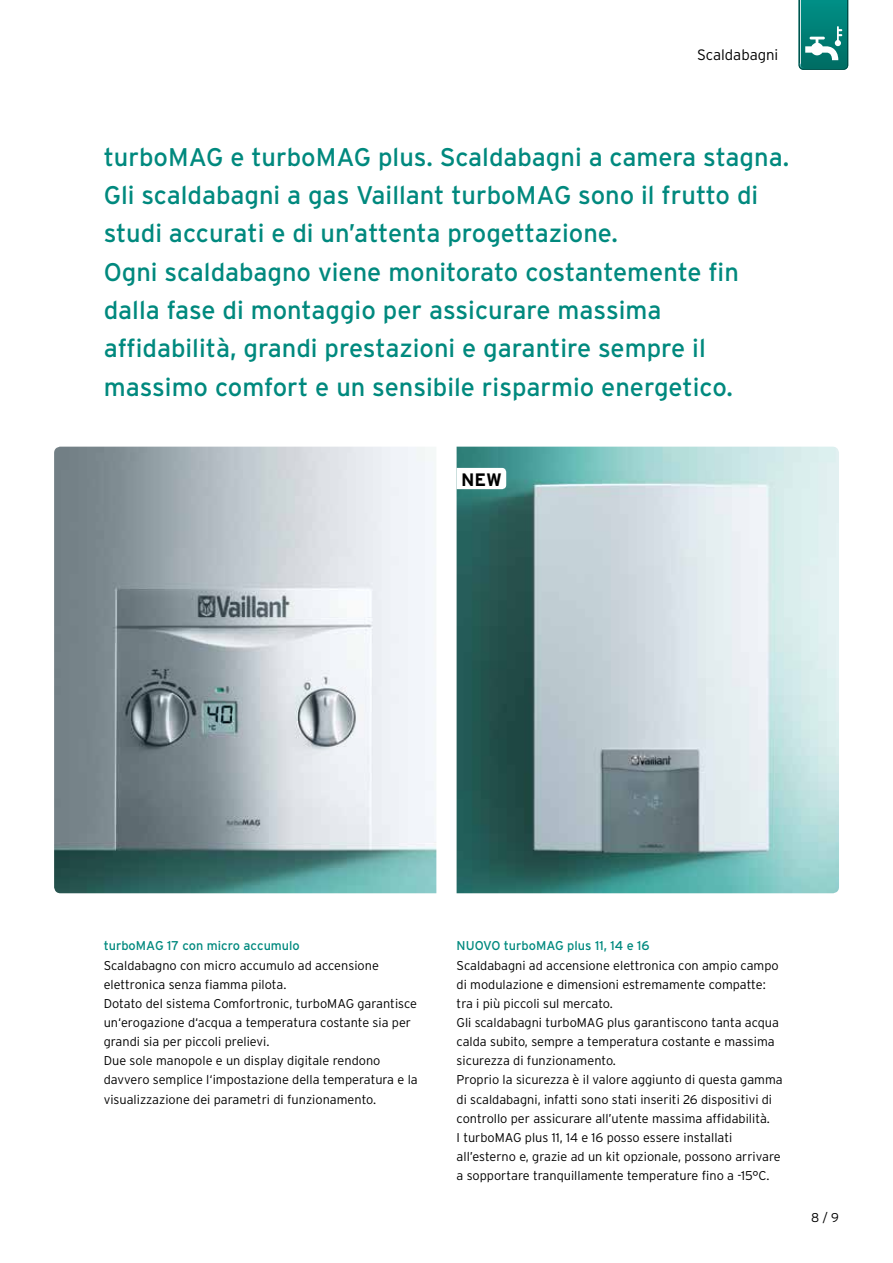
<style>
.page{position:relative;width:893px;height:1263px;background:#fff}
.page>*{position:absolute;margin:0;border:0;box-sizing:border-box;transform-origin:0 0}
.t1{font:25.5px/38.2px "Interstate OT";color:#00897e}
.t2{font:700 18px "Interstate OT";color:#000}
.t3{font:300 15px "Interstate";color:#000}
.t4{font:300 12.75px/19.2px "Interstate OT";color:#000}
.t5{font:12.75px "Interstate OT";color:#00897e}
.t6{font:300 12.75px "Interstate";color:#000}
</style>
<div class="page">
<img style="left:54px;top:447px;width:382px;height:446px">
<svg style="left:799px;top:0;width:49px;height:70px;background:#228d85"></svg>
<img style="left:457px;top:447px;width:382px;height:446px">
<svg style="left:457px;top:468px;width:49px;height:21px"></svg>
<p class="t3" style="left:697px;top:47px;width:83px">Scaldabagni</p>
<p class="t1" style="left:104px;top:138px;width:687px">turboMAG e turboMAG plus. Scaldabagni a camera stagna.<br>Gli scaldabagni a gas Vaillant turboMAG sono il frutto di studi accurati e di un’attenta progettazione.<br>Ogni scaldabagno viene monitorato costantemente fin dalla fase di montaggio per assicurare massima affidabilità, grandi prestazioni e garantire sempre il massimo comfort e un sensibile risparmio energetico.</p>
<h2 class="t2" style="left:461px;top:469px;width:42px">NEW</h2>
<p class="t5" style="left:104px;top:939px;width:198px">turboMAG 17 con micro accumulo</p>
<p class="t4" style="left:104px;top:955px;width:316px">Scaldabagno con micro accumulo ad accensione elettronica senza fiamma pilota.<br>Dotato del sistema Comfortronic, turboMAG garantisce un‘erogazione d‘acqua a temperatura costante sia per grandi sia per piccoli prelievi.<br>Due sole manopole e un display digitale rendono davvero semplice l‘impostazione della temperatura e la visualizzazione dei parametri di funzionamento.</p>
<p class="t5" style="left:457px;top:939px;width:195px">NUOVO turboMAG plus 11, 14 e 16</p>
<p class="t4" style="left:457px;top:955px;width:328px">Scaldabagni ad accensione elettronica con ampio campo di modulazione e dimensioni estremamente compatte: tra i più piccoli sul mercato.<br>Gli scaldabagni turboMAG plus garantiscono tanta acqua calda subito, sempre a temperatura costante e massima sicurezza di funzionamento.<br>Proprio la sicurezza è il valore aggiunto di questa gamma di scaldabagni, infatti sono stati inseriti 26 dispositivi di controllo per assicurare all’utente massima affidabilità.<br>I turboMAG plus 11, 14 e 16 posso essere installati all’esterno e, grazie ad un kit opzionale, possono arrivare a sopportare tranquillamente temperature fino a -15°C.</p>
<p class="t6" style="left:811px;top:1210px;width:29px">8 / 9</p>
</div>
